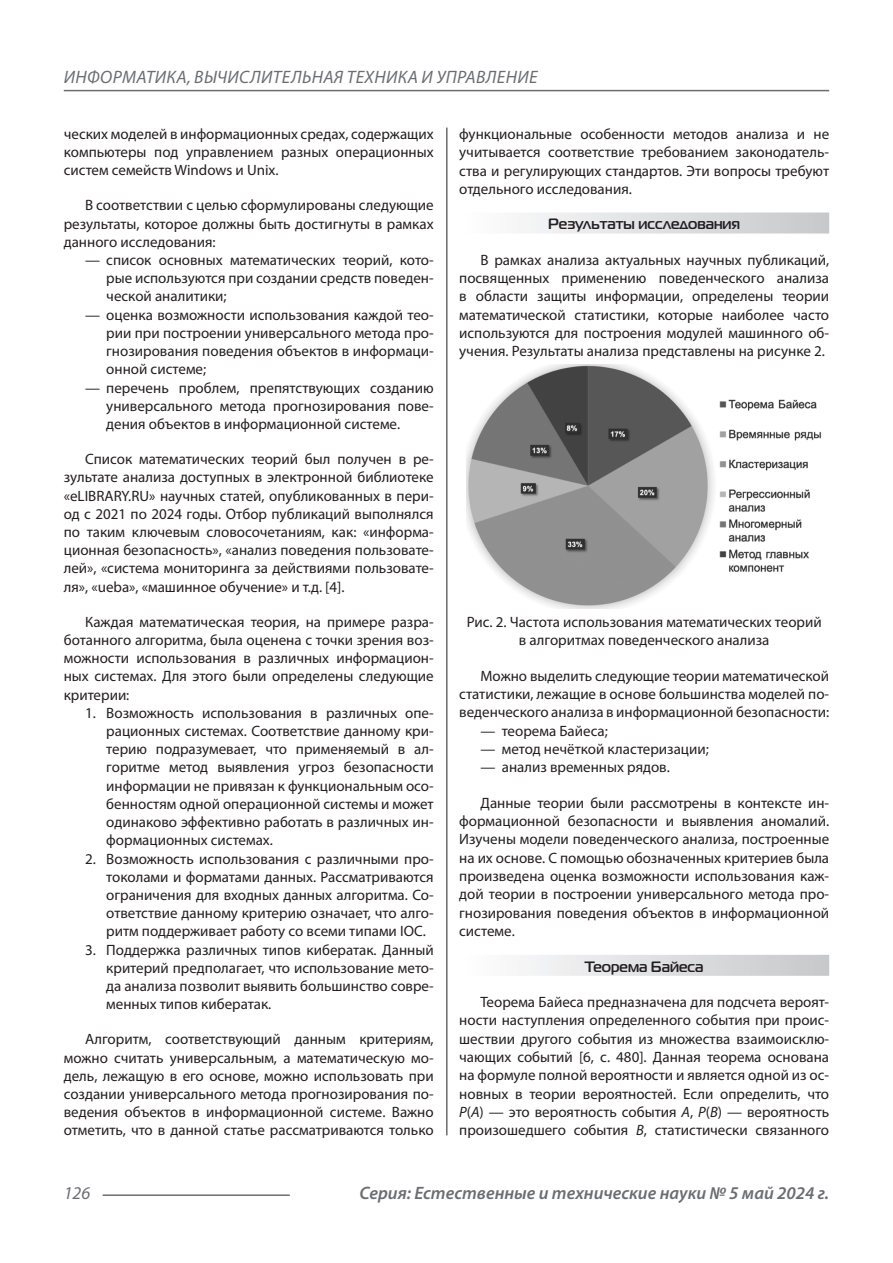
<style>
.page{position:relative;width:893px;height:1263px;background:#fff}
.page>*{position:absolute;margin:0;border:0;box-sizing:border-box;transform-origin:0 0}
.t1{font:italic 18px "Myriad Pro";letter-spacing:.02em;color:#6c6d70}
.t2{font:italic 600 18px "Myriad Pro";color:#6c6d70}
.Статья_текст{font:15px/18.1px "Myriad Pro";color:#231f20;text-align:justify}
.Статья_подзаголовок{font:700 15px "Magistral C";color:#231f20}
.s1{font-style:italic}
</style>
<div class="page">
<hr style="left:446px;top:128px;width:1px;height:1007px;background:#231f20">
<hr style="left:103px;top:1194px;width:187px;height:2px;background:#6c6d70">
<hr style="left:64px;top:90px;width:765px;height:1px;background:#6c6d70">
<div style="left:459px;top:212px;width:370px;height:21px;background:linear-gradient(to right,#fefeff,#c6c8ca)"></div>
<div style="left:459px;top:955px;width:370px;height:21px;background:linear-gradient(to right,#fefeff,#c6c8ca)"></div>
<img style="left:466px;top:364px;width:356px;height:244px">
<p class="t1" style="left:64px;top:66px;width:475px">ИНФОРМАТИКА, ВЫЧИСЛИТЕЛЬНАЯ ТЕХНИКА И УПРАВЛЕНИЕ</p>
<p class="Статья_текст" style="left:64px;top:124px;width:371px">ческих моделей в информационных средах, содержащих компьютеры под управлением разных операционных систем семейств Windows и Unix.</p>
<p class="Статья_текст" style="left:64px;top:196px;width:371px;text-indent:21px">В соответствии с целью сформулированы следующие результаты, которое должны быть достигнуты в рамках данного исследования:</p>
<p class="Статья_текст" style="left:106px;top:251px;width:329px;text-indent:-21px">— список основных математических теорий, кото&shy;рые используются при создании средств поведен&shy;ческой аналитики;</p>
<p class="Статья_текст" style="left:106px;top:305px;width:329px;text-indent:-21px">— оценка возможности использования каждой тео&shy;рии при построении универсального метода про&shy;гнозирования поведения объектов в информаци&shy;онной системе;</p>
<p class="Статья_текст" style="left:106px;top:378px;width:329px;text-indent:-21px">— перечень проблем, препятствующих созданию универсального метода прогнозирования пове&shy;дения объектов в информационной системе.</p>
<p class="Статья_текст" style="left:64px;top:450px;width:371px;text-indent:21px">Список математических теорий был получен в ре&shy;зультате анализа доступных в электронной библиотеке «eLIBRARY.RU» научных статей, опубликованных в пери&shy;од с 2021 по 2024 годы. Отбор публикаций выполнялся по таким ключевым словосочетаниям, как: «информа&shy;ционная безопасность», «анализ поведения пользовате&shy;лей», «система мониторинга за действиями пользовате&shy;ля», «ueba», «машинное обучение» и т.д. [4].</p>
<p class="Статья_текст" style="left:64px;top:612px;width:371px;text-indent:21px">Каждая математическая теория, на примере разра&shy;ботанного алгоритма, была оценена с точки зрения воз&shy;можности использования в различных информацион&shy;ных системах. Для этого были определены следующие критерии:</p>
<p class="Статья_текст" style="left:106px;top:703px;width:329px;text-indent:-21px">1. Возможность использования в различных опе&shy;рационных системах. Соответствие данному кри&shy;терию подразумевает, что применяемый в ал&shy;горитме метод выявления угроз безопасности информации не привязан к функциональным осо&shy;бенностям одной операционной системы и может одинаково эффективно работать в различных ин&shy;формационных системах.</p>
<p class="Статья_текст" style="left:106px;top:849px;width:329px;text-indent:-21px">2. Возможность использования с различными про&shy;токолами и форматами данных. Рассматриваются ограничения для входных данных алгоритма. Со&shy;ответствие данному критерию означает, что алго&shy;ритм поддерживает работу со всеми типами IOC.</p>
<p class="Статья_текст" style="left:106px;top:940px;width:329px;text-indent:-21px">3. Поддержка различных типов кибератак. Данный критерий предполагает, что использование мето&shy;да анализа позволит выявить большинство совре&shy;менных типов кибератак.</p>
<p class="Статья_текст" style="left:64px;top:1030px;width:371px;text-indent:21px">Алгоритм, соответствующий данным критериям, можно считать универсальным, а математическую мо&shy;дель, лежащую в его основе, можно использовать при создании универсального метода прогнозирования по&shy;ведения объектов в информационной системе. Важно отметить, что в данной статье рассматриваются только</p>
<p class="Статья_текст" style="left:459px;top:124px;width:371px">функциональные особенности методов анализа и не учитывается соответствие требованием законодатель&shy;ства и регулирующих стандартов. Эти вопросы требуют отдельного исследования.</p>
<p class="Статья_подзаголовок" style="left:548px;top:215px;width:193px">Результаты исследования</p>
<p class="Статья_текст" style="left:459px;top:250px;width:371px;text-indent:21px">В рамках анализа актуальных научных публикаций, посвященных применению поведенческого анализа в области защиты информации, определены теории математической статистики, которые наиболее часто используются для построения модулей машинного об&shy;учения. Результаты анализа представлены на рисунке 2.</p>
<p class="Статья_текст" style="left:467px;top:612px;width:357px;text-align:center">Рис. 2. Частота использования математических теорий в алгоритмах поведенческого анализа</p>
<p class="Статья_текст" style="left:459px;top:666px;width:371px;text-indent:21px">Можно выделить следующие теории математической статистики, лежащие в основе большинства моделей по&shy;веденческого анализа в информационной безопасности:</p>
<p class="Статья_текст" style="left:480px;top:721px;width:129px">— теорема Байеса;</p>
<p class="Статья_текст" style="left:480px;top:740px;width:230px">— метод нечёткой кластеризации;</p>
<p class="Статья_текст" style="left:480px;top:758px;width:191px">— анализ временных рядов.</p>
<p class="Статья_текст" style="left:459px;top:793px;width:371px;text-indent:21px">Данные теории были рассмотрены в контексте ин&shy;формационной безопасности и выявления аномалий.<br>Изучены модели поведенческого анализа, построенные на их основе. С помощью обозначенных критериев была произведена оценка возможности использования каж&shy;дой теории в построении универсального метода про&shy;гнозирования поведения объектов в информационной системе.</p>
<p class="Статья_подзаголовок" style="left:585px;top:957px;width:120px">Теорема Байеса</p>
<p class="Статья_текст" style="left:459px;top:992px;width:371px;text-indent:21px">Теорема Байеса предназначена для подсчета вероят&shy;ности наступления определенного события при проис&shy;шествии другого события из множества взаимоисклю&shy;чающих событий [6, с. 480]. Данная теорема основана на формуле полной вероятности и является одной из ос&shy;новных в теории вероятностей. Если определить, что <span class="s1">P</span>(<span class="s1">A</span>) — это вероятность события <span class="s1">A</span>, <span class="s1">P</span>(<span class="s1">B</span>) — вероятность произошедшего события <span class="s1">B</span>, статистически связанного</p>
<p class="t1" style="left:64px;top:1182px;width:28px">126</p>
<p class="t2" style="left:359px;top:1182px;width:471px">Серия: Естественные и технические науки № 5 май 2024 г.</p>
</div>
